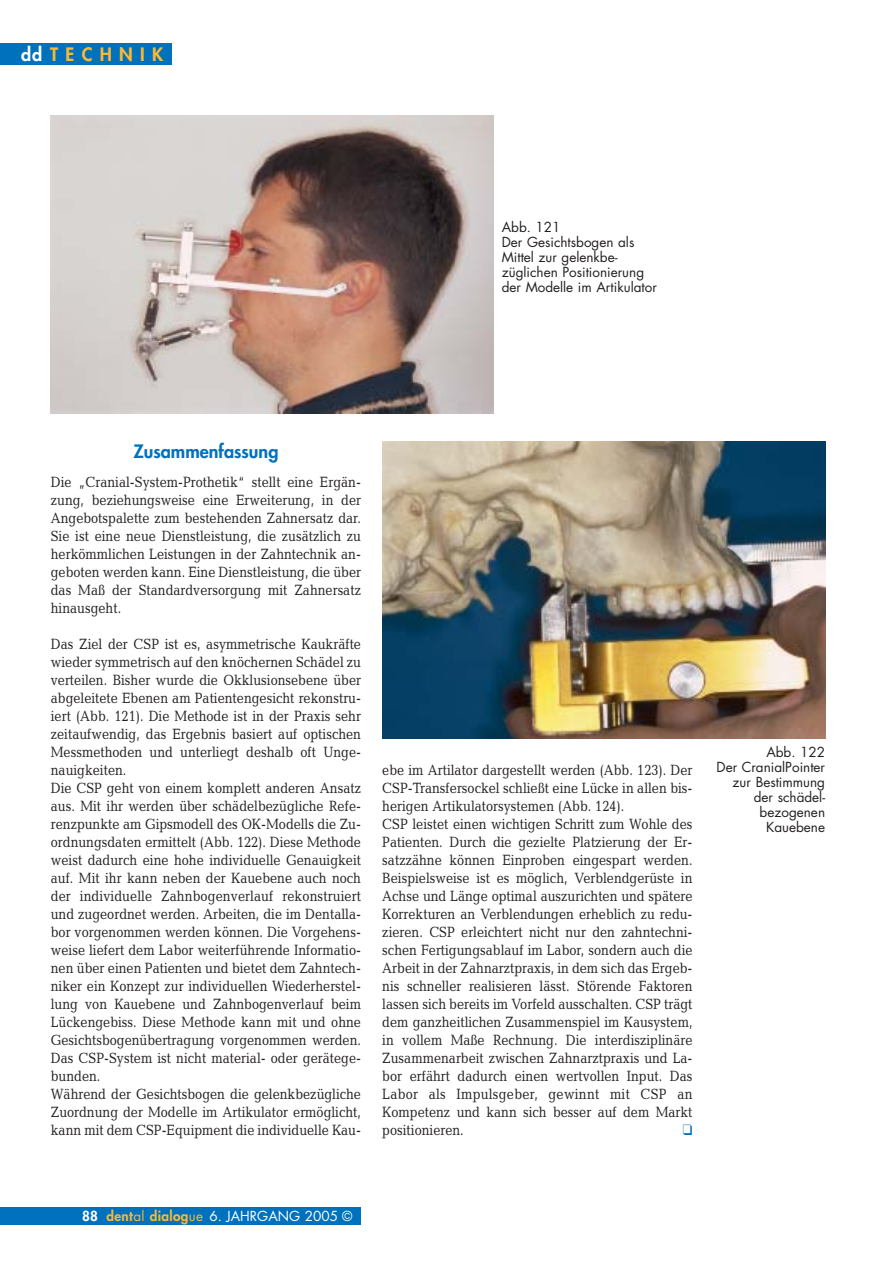
<style>
.page{position:relative;width:893px;height:1263px;background:#fff}
.page>*{position:absolute;margin:0;border:0;box-sizing:border-box;transform-origin:0 0}
.t1{font:800 18px "Futura";color:#0071bc}
.t2{font:800 18px "Futura";letter-spacing:.405em;color:#fdb931}
.t3{font:15px/18px "Candida";color:#231f1f;scale:.85 1}
.t4{font:13.5px/15px "Futura";color:#231f1f}
.t5{font:13.5px "Futura";color:#fff}
.s1{color:#fff}
.s2{font-weight:800}
.s3{font-weight:800;color:#fdb931}
.s4{color:#fdb931}
</style>
<div class="page">
<div style="left:0;top:43px;width:172px;height:22px;background:#0071bc"></div>
<div style="left:0;top:1207px;width:361px;height:18px;background:#0071bc"></div>
<img style="left:51px;top:116px;width:442px;height:297px">
<img style="left:382px;top:441px;width:443px;height:298px">
<p class="t2" style="left:21px;top:46px;width:144px"><span class="s1">dd</span>TECHNIK</p>
<p class="t4" style="left:502px;top:221px;width:156px">Abb. 121<br>Der Gesichtsbogen als<br>Mittel zur gelenkbe&shy;züglichen Positionierung der Modelle im Artikulator</p>
<p class="t1" style="left:133px;top:443px;width:146px">Zusammenfassung</p>
<p class="t3" style="left:51px;top:474px;width:366px;text-align:justify">Die „Cranial-System-Prothetik“ stellt eine Ergän&shy;zung, beziehungsweise eine Erweiterung, in der Angebotspalette zum bestehenden Zahnersatz dar.<br>Sie ist eine neue Dienstleistung, die zusätzlich zu herkömmlichen Leistungen in der Zahntechnik an&shy;geboten werden kann. Eine Dienstleistung, die über das Maß der Standardversorgung mit Zahnersatz hinausgeht.</p>
<p class="t3" style="left:51px;top:636px;width:366px">Das Ziel der CSP ist es, asymmetrische Kaukräfte wieder symmetrisch auf den knöchernen Schädel zu verteilen. Bisher wurde die Okklusionsebene über abgeleitete Ebenen am Patientengesicht rekonstru&shy;iert (Abb. 121). Die Methode ist in der Praxis sehr zeitaufwendig, das Ergebnis basiert auf optischen Messmethoden und unterliegt deshalb oft Unge&shy;nauigkeiten.<br>Die CSP geht von einem komplett anderen Ansatz aus. Mit ihr werden über schädelbezügliche Refe&shy;renzpunkte am Gipsmodell des OK-Modells die Zu&shy;ordnungsdaten ermittelt (Abb. 122). Diese Methode weist dadurch eine hohe individuelle Genauigkeit auf. Mit ihr kann neben der Kauebene auch noch der individuelle Zahnbogenverlauf rekonstruiert und zugeordnet werden. Arbeiten, die im Dentalla&shy;bor vorgenommen werden können. Die Vorgehens&shy;weise liefert dem Labor weiterführende Informatio&shy;nen über einen Patienten und bietet dem Zahntech&shy;niker ein Konzept zur individuellen Wiederherstel&shy;lung von Kauebene und Zahnbogenverlauf beim Lückengebiss. Diese Methode kann mit und ohne Gesichtsbogenübertragung vorgenommen werden.<br>Das CSP-System ist nicht material- oder gerätege&shy;bunden.<br>Während der Gesichtsbogen die gelenkbezügliche Zuordnung der Modelle im Artikulator ermöglicht, kann mit dem CSP-Equipment die individuelle Kau-</p>
<p class="t3" style="left:382px;top:762px;width:366px">ebe im Artilator dargestellt werden (Abb. 123). Der CSP-Transfersockel schließt eine Lücke in allen bis&shy;herigen Artikulatorsystemen (Abb. 124).<br>CSP leistet einen wichtigen Schritt zum Wohle des Patienten. Durch die gezielte Platzierung der Er&shy;satzzähne können Einproben eingespart werden.<br>Beispielsweise ist es möglich, Verblendgerüste in Achse und Länge optimal auszurichten und spätere Korrekturen an Verblendungen erheblich zu redu&shy;zieren. CSP erleichtert nicht nur den zahntechni&shy;schen Fertigungsablauf im Labor, sondern auch die Arbeit in der Zahnarztpraxis, in dem sich das Ergeb&shy;nis schneller realisieren lässt. Störende Faktoren lassen sich bereits im Vorfeld ausschalten. CSP trägt dem ganzheitlichen Zusammenspiel im Kausystem, in vollem Maße Rechnung. Die interdisziplinäre Zusammenarbeit zwischen Zahnarztpraxis und La&shy;bor erfährt dadurch einen wertvollen Input. Das Labor als Impulsgeber, gewinnt mit CSP an Kompetenz und kann sich besser auf dem Markt positionieren.</p>
<p class="t4" style="left:716px;top:746px;width:110px;text-align:right">Abb. 122<br>Der CranialPointer zur Bestimmung der schädel&shy;bezogenen<br>Kauebene</p>
<p class="t5" style="left:82px;top:1209px;width:272px"><span class="s2">88</span> <span class="s3">dent</span><span class="s4">al</span> <span class="s3">dialog</span><span class="s4">ue</span> 6. JAHRGANG 2005 ©</p>
</div>
